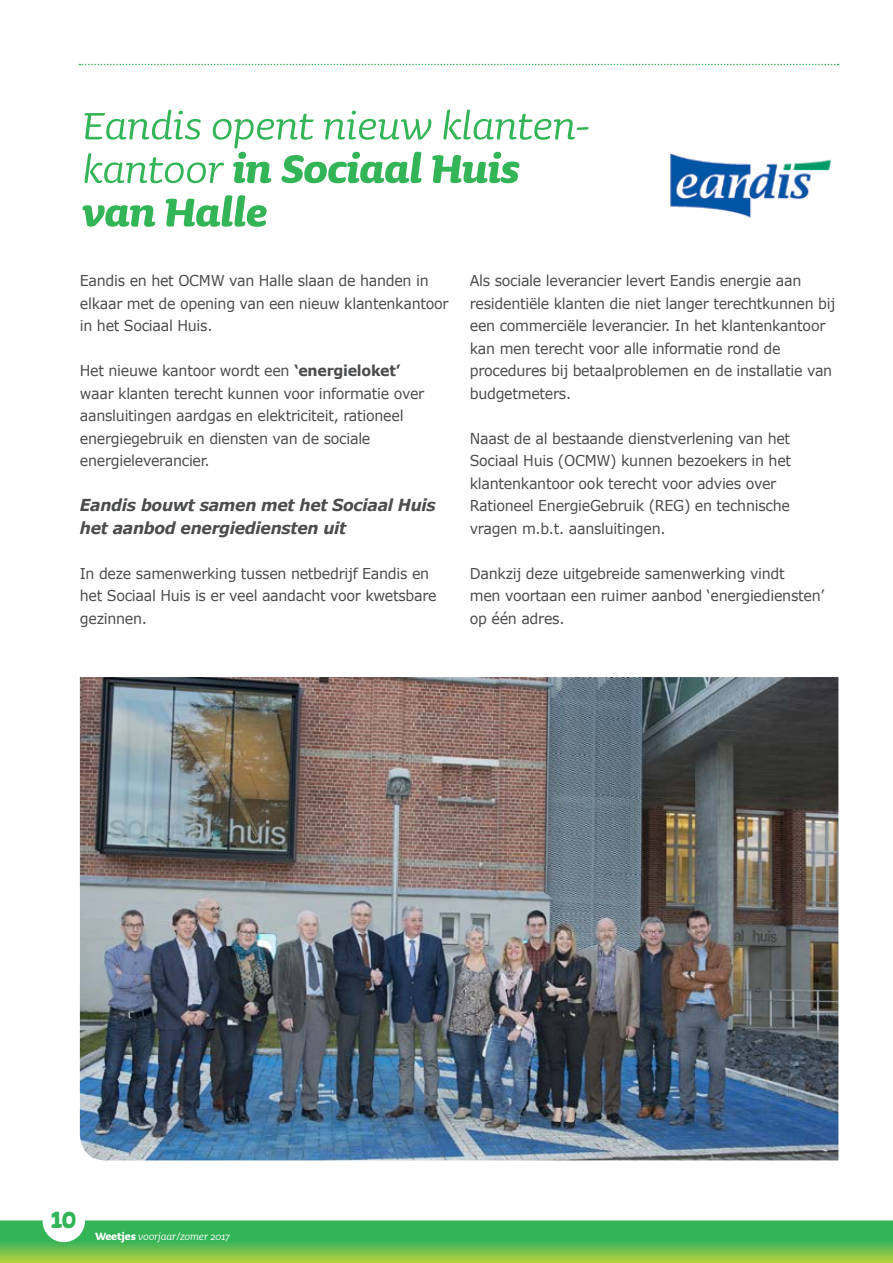
<style>
.page{position:relative;width:893px;height:1263px;background:#fff}
.page>*{position:absolute;margin:0;border:0;box-sizing:border-box;transform-origin:0 0}
.t1{font:italic 51px/43.5px "Sauna";letter-spacing:-.01em;color:#32b457}
.t2{font:700 39px "Sauna";color:#32b457;scale:.75 1}
.t3{font:italic 700 16.5px/22.5px "Verdana";letter-spacing:-.02em;color:#4b4c4d;scale:.95 1}
.t4{font:15px/22.5px "Verdana";letter-spacing:-.02em;color:#4b4c4d;scale:.95 1}
.t5{font:italic 13.5px "Sauna";letter-spacing:-.01em;color:#fff;scale:.95 1}
.s1{font-weight:700}
.s2{font-weight:700;font-style:normal}
</style>
<div class="page">
<svg style="left:0;top:1220px;width:893px;height:43px;background:#59bc53"></svg>
<div style="left:43px;top:1199px;width:42px;height:43px;background:#fff;border-radius:50%"></div>
<svg style="left:79px;top:64px;width:760px;height:1px"></svg>
<img style="left:670px;top:153px;width:161px;height:65px">
<img style="left:80px;top:677px;width:758px;height:483px">
<h1 class="t1" style="left:82px;top:103px;width:509px">Eandis opent nieuw klanten&shy;kantoor <span class="s1">in Sociaal Huis van Halle</span></h1>
<p class="t4" style="left:80px;top:270px;width:390px">Eandis en het OCMW van Halle slaan de handen in elkaar met de opening van een nieuw klantenkantoor in het Sociaal Huis.</p>
<p class="t4" style="left:80px;top:360px;width:364px">Het nieuwe kantoor wordt een <span class="s1">‘energieloket’ </span>waar klanten terecht kunnen voor informatie over aansluitingen aardgas en elektriciteit, rationeel energiegebruik en diensten van de sociale energieleverancier.</p>
<p class="t3" style="left:80px;top:494px;width:376px">Eandis bouwt samen met het Sociaal Huis het aanbod energiediensten uit</p>
<p class="t4" style="left:80px;top:562px;width:377px">In deze samenwerking tussen netbedrijf Eandis en het Sociaal Huis is er veel aandacht voor kwetsbare gezinnen.</p>
<p class="t4" style="left:470px;top:270px;width:386px">Als sociale leverancier levert Eandis energie aan residentiële klanten die niet langer terechtkunnen bij een commerciële leverancier. In het klantenkantoor kan men terecht voor alle informatie rond de procedures bij betaalproblemen en de installatie van budgetmeters.</p>
<p class="t4" style="left:470px;top:427px;width:340px">Naast de al bestaande dienstverlening van het Sociaal Huis (OCMW) kunnen bezoekers in het klantenkantoor ook terecht voor advies over Rationeel EnergieGebruik (REG) en technische vragen m.b.t. aansluitingen.</p>
<p class="t4" style="left:470px;top:562px;width:375px">Dankzij deze uitgebreide samenwerking vindt<br>men voortaan een ruimer aanbod ‘energiediensten’ op één adres.</p>
<h2 class="t2" style="left:51px;top:1197px;width:35px">10</h2>
<p class="t5" style="left:95px;top:1229px;width:143px"><span class="s2">Weetjes</span> voorjaar/zomer 2017</p>
</div>
